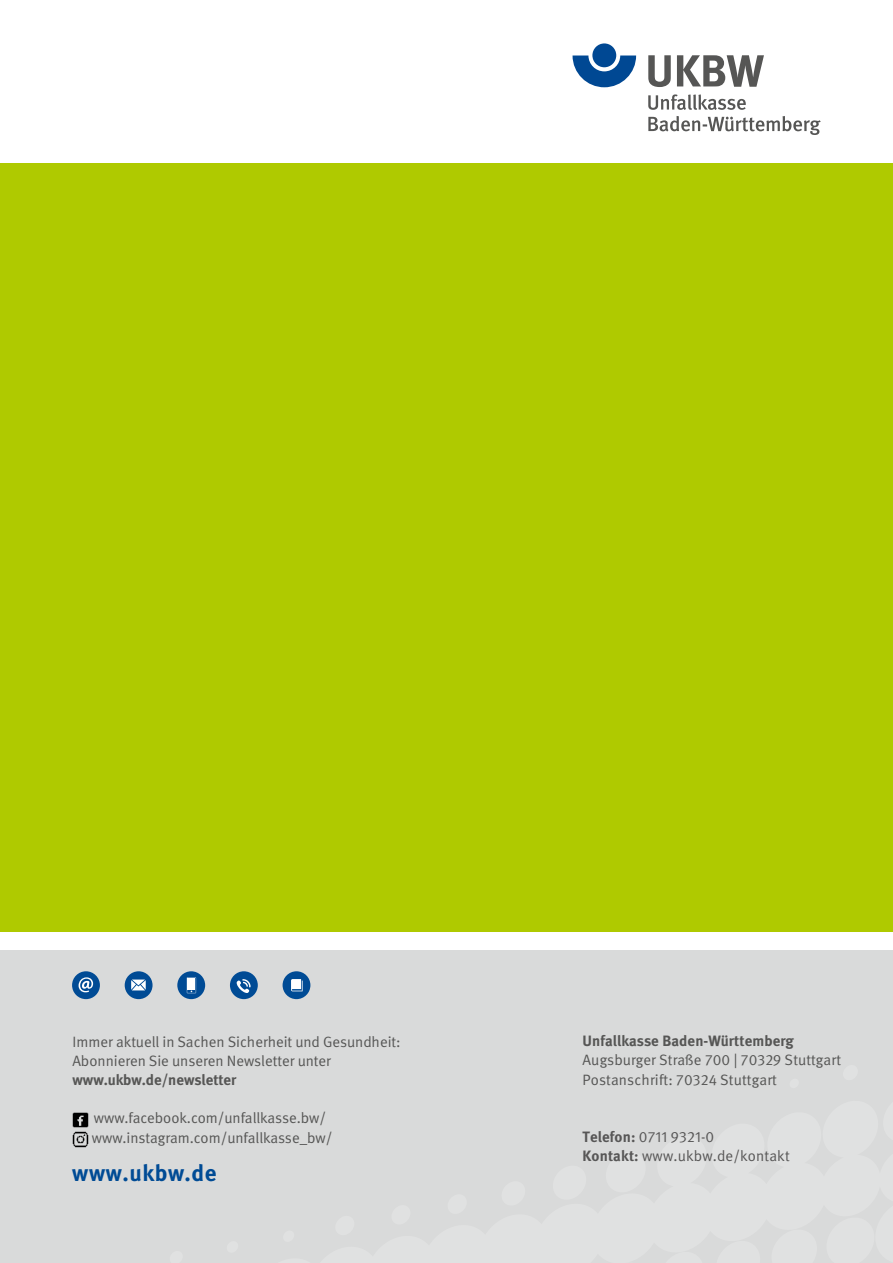
<style>
.page{position:relative;width:893px;height:1263px;background:#fff}
.page>*{position:absolute;margin:0;border:0;box-sizing:border-box;transform-origin:0 0}
.t1{font:700 23.1px "DGUV Meta";letter-spacing:.03em;color:#004b95}
.Impressum_Copy{font:15px/19.2px "DGUV Meta";color:#565655}
.Impressum{font:15px/19.2px "DGUV Meta";letter-spacing:.01em;color:#565655}
.Impressum-2{font:15px/19.2px "DGUV Meta";letter-spacing:.01em;color:#575656}
.s1{font-weight:700}
</style>
<div class="page">
<div style="left:0;top:950px;width:893px;height:313px;background:#d9dada"></div>
<div style="left:0;top:163px;width:893px;height:768px;background:#afca00"></div>
<div style="left:283px;top:971px;width:27px;height:28px;background:#004b95;border-radius:50%"></div>
<svg style="left:291px;top:979px;width:12px;height:12px"></svg>
<div style="left:230px;top:971px;width:28px;height:28px;background:#004b95;border-radius:50%"></div>
<svg style="left:237px;top:979px;width:14px;height:14px"></svg>
<div style="left:125px;top:971px;width:28px;height:28px;background:#004b95;border-radius:50%"></div>
<svg style="left:131px;top:979px;width:15px;height:11px"></svg>
<div style="left:72px;top:971px;width:28px;height:28px;background:#004b95;border-radius:50%"></div>
<svg style="left:79px;top:977px;width:14px;height:15px"></svg>
<div style="left:177px;top:971px;width:28px;height:28px;background:#004b95;border-radius:50%"></div>
<svg style="left:187px;top:977px;width:9px;height:16px"></svg>
<div style="left:592px;top:43px;width:24px;height:24px;background:#004893;border-radius:50%"></div>
<svg style="left:572px;top:56px;width:64px;height:31px"></svg>
<svg style="left:648px;top:116px;width:173px;height:19px"></svg>
<svg style="left:648px;top:94px;width:98px;height:16px"></svg>
<svg style="left:648px;top:55px;width:116px;height:32px"></svg>
<img style="left:72px;top:1112px;width:16px;height:16px">
<img style="left:72px;top:1131px;width:16px;height:16px">
<p class="Impressum_Copy" style="left:72px;top:1032px;width:330px">Immer aktuell in Sachen Sicherheit und Gesundheit:<br>Abonnieren Sie unseren Newsletter unter <span class="s1">www.ukbw.de/newsletter</span></p>
<p class="Impressum_Copy" style="left:94px;top:1109px;width:234px">www.facebook.com/unfallkasse.bw/</p>
<p class="Impressum_Copy" style="left:92px;top:1128px;width:242px">www.instagram.com/unfallkasse_bw/</p>
<p class="t1" style="left:72px;top:1159px;width:146px">www.ukbw.de</p>
<p class="Impressum" style="left:583px;top:1032px;width:260px"><span class="s1">Unfallkasse Baden-Württemberg<br></span>Augsburger Straße 700 | 70329 Stuttgart<br>Postanschrift: 70324 Stuttgart</p>
<p class="Impressum-2" style="left:583px;top:1127px;width:209px"><span class="s1">Telefon:</span> 0711 9321-0<br><span class="s1">Kontakt:</span> www.ukbw.de/kontakt</p>
</div>
